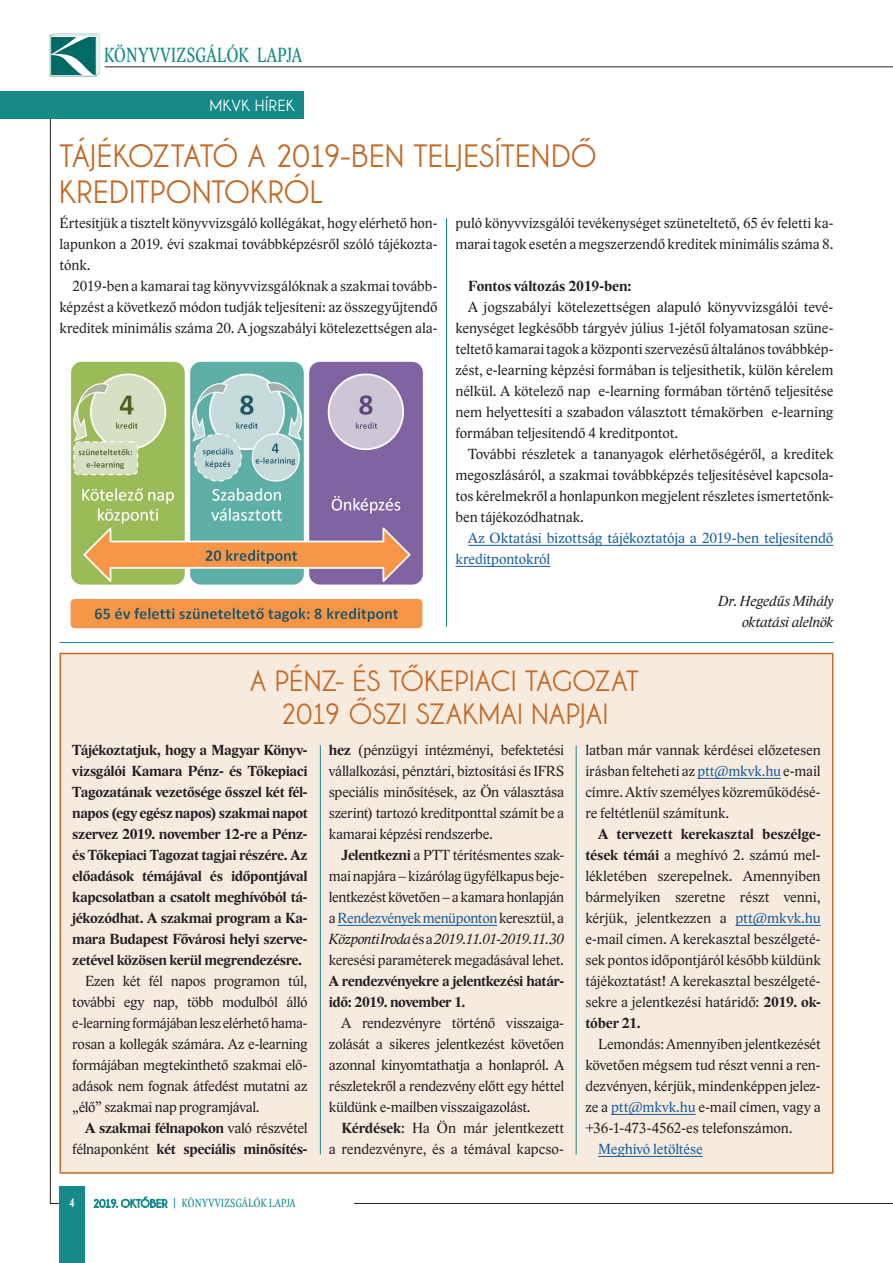
<style>
.page{position:relative;width:893px;height:1263px;background:#fff}
.page>*{position:absolute;margin:0;border:0;box-sizing:border-box;transform-origin:0 0}
.Cím{font:700 33px/36px "Champagne&Limousines";letter-spacing:.015em;color:#c26a26}
.Cím-2{font:700 30px/33px "Champagne&Limousines";letter-spacing:.01em;color:#c26a26;text-align:center}
.t1{font:21px "Lido STF Condensed";letter-spacing:.02em;color:#168a88;scale:.9 1}
.t2{font:700 16.5px "Champagne&Limousines";letter-spacing:.035em;color:#fff;scale:1.05 1}
.alapszöveg{font:15px/21px "Lido STF";letter-spacing:-.005em;color:#231f20;text-align:justify}
.alapszöveg-2{font:700 15px/21px "Lido STF";letter-spacing:-.02em;color:#231f20;text-align:justify}
.alapszöveg-3{font:15px/21px "Lido STF";letter-spacing:-.005em;color:#175d9e}
.alaírás{font:italic 15px/21px "Lido STF";letter-spacing:-.01em;color:#231f20;text-align:right}
.t3{font:700 12.75px "Lido STF Condensed";color:#fff;scale:.9 1}
.t4{font:12px "Lido STF Condensed";letter-spacing:.035em;color:#168a88;scale:.9 1}
.s1{font-weight:400}
.s2{font-weight:700}
.s3{color:#175d9e}
.s4{font-style:italic}
.s5{font-family:"Champagne&Limousines";font-weight:700;font-size:11.55px}
</style>
<div class="page">
<hr style="left:50px;top:1203px;width:843px;height:1px;background:#231f20">
<hr style="left:105px;top:66px;width:788px;height:1px;background:#231f20">
<hr style="left:50px;top:119px;width:1px;height:1084px;background:#231f20">
<svg style="left:50px;top:34px;width:49px;height:42px"></svg>
<div style="left:60px;top:1187px;width:25px;height:76px;background:#168a88"></div>
<div style="left:85px;top:1198px;width:269px;height:9px;background:#fff"></div>
<svg style="left:94px;top:1197px;width:74px;height:11px"></svg>
<div style="left:60px;top:653px;width:773px;height:521px;background:#f7ebdf;border:2px solid #c26a26"></div>
<div style="left:0;top:91px;width:303px;height:28px;background:#168a88"></div>
<hr style="left:338px;top:925px;width:159px;height:1px;background:#175d9e">
<hr style="left:697px;top:778px;width:84px;height:1px;background:#175d9e">
<hr style="left:735px;top:925px;width:86px;height:1px;background:#175d9e">
<hr style="left:611px;top:1114px;width:84px;height:1px;background:#175d9e">
<hr style="left:598px;top:1156px;width:105px;height:1px;background:#175d9e">
<hr style="left:320px;top:745px;width:1px;height:409px;background:#168a88">
<hr style="left:576px;top:745px;width:1px;height:409px;background:#168a88">
<hr style="left:468px;top:545px;width:365px;height:1px;background:#175d9e">
<hr style="left:455px;top:566px;width:95px;height:1px;background:#175d9e">
<img style="left:66px;top:361px;width:358px;height:268px">
<hr style="left:446px;top:218px;width:1px;height:409px;background:#168a88">
<hr style="left:60px;top:642px;width:773px;height:1px;background:#168a88">
<h3 class="t1" style="left:104px;top:42px;width:221px">KÖNYVVIZSGÁLÓK LAPJA</h3>
<p class="t2" style="left:210px;top:96px;width:82px">MKVK HÍREK</p>
<p class="Cím" style="left:60px;top:138px;width:538px">TÁJÉKOZTATÓ A 2019-BEN TELJESÍTENDŐ<br>KREDITPONTOKRÓL</p>
<p class="alapszöveg" style="left:60px;top:213px;width:379px">Értesítjük a tisztelt könyvvizsgáló kollégákat, hogy elérhető hon&shy;lapunkon a 2019. évi szakmai továbbképzésről szóló tájékozta&shy;tónk.</p>
<p class="alapszöveg" style="left:60px;top:276px;width:379px;text-indent:13px">2019-ben a kamarai tag könyvvizsgálóknak a szakmai tovább&shy;képzést a következő módon tudják teljesíteni: az összegyűjtendő kreditek minimális száma 20. A jogszabályi kötelezettségen ala-</p>
<p class="alapszöveg" style="left:455px;top:213px;width:379px">puló könyvvizsgálói tevékenységet szüneteltető, 65 év feletti ka&shy;marai tagok esetén a megszerzendő kreditek minimális száma 8.</p>
<p class="alapszöveg-2" style="left:468px;top:276px;width:165px">Fontos változás 2019-ben:</p>
<p class="alapszöveg" style="left:455px;top:297px;width:379px;text-indent:13px">A jogszabályi kötelezettségen alapuló könyvvizsgálói tevé&shy;kenységet legkésőbb tárgyév július 1-jétől folyamatosan szüne&shy;teltető kamarai tagok a központi szervezésű általános továbbkép&shy;zést, e-learning képzési formában is teljesíthetik, külön kérelem nélkül. A kötelező nap e-learning formában történő teljesítése nem helyettesíti a szabadon választott témakörben e-learning formában teljesítendő 4 kreditpontot.</p>
<p class="alapszöveg" style="left:455px;top:444px;width:379px;text-indent:13px">További részletek a tananyagok elérhetőségéről, a kreditek megoszlásáról, a szakmai továbbképzés teljesítésével kapcsola&shy;tos kérelmekről a honlapunkon megjelent részletes ismertetőnk&shy;ben tájékozódhatnak.</p>
<p class="alapszöveg-3" style="left:455px;top:528px;width:379px;text-indent:13px">Az Oktatási bizottság tájékoztatója a 2019-ben teljesítendő kreditpontokról</p>
<p class="alaírás" style="left:718px;top:591px;width:117px">Dr. Hegedűs Mihály oktatási alelnök</p>
<p class="Cím-2" style="left:250px;top:665px;width:391px">A PÉNZ- ÉS TŐKEPIACI TAGOZAT<br>2019 ŐSZI SZAKMAI NAPJAI</p>
<p class="alapszöveg-2" style="left:72px;top:740px;width:237px">Tájékoztatjuk, hogy a Magyar Könyv&shy;vizsgálói Kamara Pénz- és Tőkepiaci Tagozatának vezetősége ősszel két fél&shy;napos (egy egész napos) szakmai napot szervez 2019. november 12-re a Pénz&shy;és Tőkepiaci Tagozat tagjai részére. Az előadások témájával és időpontjával kapcsolatban a csatolt meghívóból tá&shy;jékozódhat. A szakmai program a Ka&shy;mara Budapest Fővárosi helyi szerve&shy;zetével közösen kerül megrendezésre.</p>
<p class="alapszöveg" style="left:72px;top:971px;width:237px;text-indent:13px">Ezen két fél napos programon túl, további egy nap, több modulból álló e-learning formájában lesz elérhető hama&shy;rosan a kollegák számára. Az e-learning formájában megtekinthető szakmai elő&shy;adások nem fognak átfedést mutatni az „élő” szakmai nap programjával.</p>
<p class="alapszöveg-2" style="left:72px;top:1118px;width:237px;text-align:right">A szakmai félnapokon <span class="s1">való részvétel félnaponként</span> két speciális minősítés-</p>
<p class="alapszöveg" style="left:329px;top:740px;width:237px"><span class="s2">hez</span> (pénzügyi intézményi, befektetési vállalkozási, pénztári, biztosítási és IFRS speciális minősítések, az Ön választása szerint) tartozó kreditponttal számít be a kamarai képzési rendszerbe.</p>
<p class="alapszöveg" style="left:329px;top:845px;width:237px;text-indent:13px"><span class="s2">Jelentkezni</span> a PTT térítésmentes szak&shy;mai napjára – kizárólag ügyfélkapus beje&shy;lentkezést követően – a kamara honlapján a <span class="s3">Rendezvények menüponton</span> keresztül, a <span class="s4">Központi Iroda</span> és a <span class="s4">2019.11.01-2019.11.30 </span>keresési paraméterek megadásával lehet.<br><span class="s2">A rendezvényekre a jelentkezési határ&shy;idő: 2019. november 1.</span></p>
<p class="alapszöveg" style="left:329px;top:1013px;width:237px;text-indent:13px">A rendezvényre történő visszaiga&shy;zolását a sikeres jelentkezést követően azonnal kinyomtathatja a honlapról. A részletekről a rendezvény előtt egy héttel küldünk e-mailben visszaigazolást.</p>
<p class="alapszöveg" style="left:329px;top:1118px;width:237px;text-align:right"><span class="s2">Kérdések</span>: Ha Ön már jelentkezett<br>a rendezvényre, és a témával kapcso-</p>
<p class="alapszöveg" style="left:585px;top:740px;width:237px">latban már vannak kérdései előzetesen írásban felteheti az <span class="s3">ptt@mkvk.hu</span> e-mail címre. Aktív személyes közreműködésé&shy;re feltétlenül számítunk.</p>
<p class="alapszöveg" style="left:585px;top:824px;width:237px;text-indent:13px"><span class="s2">A tervezett kerekasztal beszélge&shy;tések témái</span> a meghívó 2. számú mel&shy;lékletében szerepelnek. Amennyiben bármelyiken szeretne részt venni, kérjük, jelentkezzen a <span class="s3">ptt@mkvk.hu </span>e-mail címen. A kerekasztal beszélgeté&shy;sek pontos időpontjáról később küldünk tájékoztatást! A kerekasztal beszélgeté&shy;sekre a jelentkezési határidő: <span class="s2">2019. ok&shy;tóber 21.</span></p>
<p class="alapszöveg" style="left:585px;top:1034px;width:237px;text-indent:13px">Lemondás: Amennyiben jelentkezését követően mégsem tud részt venni a ren&shy;dezvényen, kérjük, mindenképpen jelez&shy;ze a <span class="s3">ptt@mkvk.hu</span> e-mail címen, vagy a +36-1-473-4562-es telefonszámon.</p>
<p class="alapszöveg-3" style="left:598px;top:1139px;width:106px">Meghívó letöltése</p>
<p class="t3" style="left:70px;top:1195px;width:7px">4</p>
<p class="t4" style="left:93px;top:1196px;width:226px"><span class="s5">2019. OKTÓBER</span> | KÖNYVVIZSGÁLÓK LAPJA</p>
</div>
